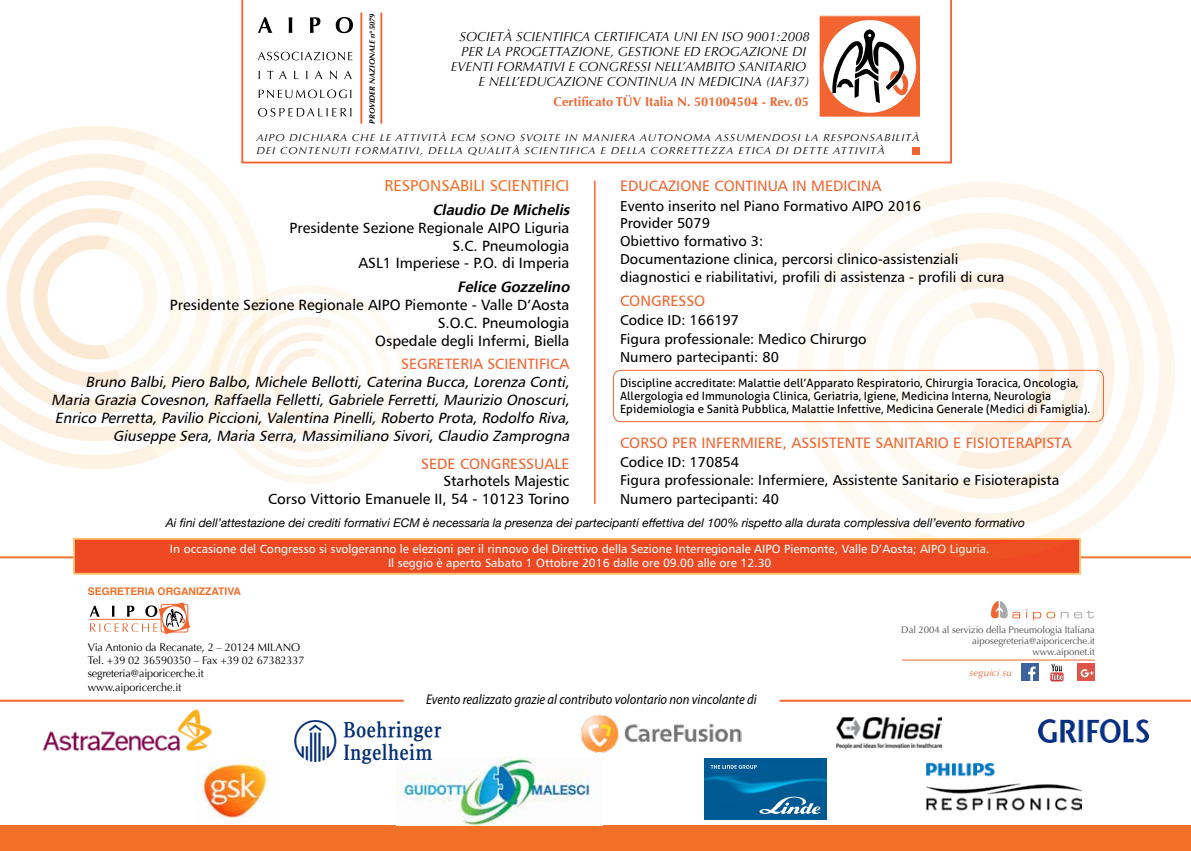
<style>
.page{position:relative;width:1191px;height:851px;background:#fff}
.page>*{position:absolute;margin:0;border:0;box-sizing:border-box;transform-origin:0 0}
.t1{font:44.2px "BI Logo";color:#002d73}
.t2{font:15.8px "Frutiger";color:#f37029}
.t3{font:15.2px "Frutiger";color:#f26531}
.t4{font:italic 14.8px/17.8px "Frutiger";color:#000;text-align:right}
.t5{font:14.8px/17.8px "Frutiger";color:#000;text-align:right}
.t6{font:italic 700 14.8px "Frutiger LT Std";color:#000}
.t7{font:14.4px/17.8px "Frutiger";color:#000}
.t8{font:italic 14px "Myriad Pro";color:#000;scale:.9 1}
.t9{font:italic 13.2px/15px "Optima";color:#000;text-align:right}
.t10{font:700 12.8px "Optima";color:#f26531}
.t11{font:12px/14px "Frutiger";color:#fff;text-align:center}
.t12{font:italic 12px "Helvetica Neue";color:#000}
.t13{font:11.6px/13.2px "Aller";color:#000}
.t14{font:11.2px/13.4px "Optima";letter-spacing:-.01em;color:#000}
.t15{font:700 10.6px "Helvetica";color:#f37029}
.t16{font:italic 10px/13.2px "Optima";letter-spacing:.08em;color:#000;scale:1.09 1}
.t17{font:italic 9.8px "Optima";letter-spacing:.02em;color:#f26531}
.t18{font:9.6px/11px "Optima";letter-spacing:-.01em;color:#4d4d4f;text-align:right}
.t19{font:italic 700 7.8px "Optima";color:#000}
</style>
<div class="page">
<svg style="left:241px;top:0;width:711px;height:164px"></svg>
<hr style="left:360px;top:13px;width:2px;height:111px;background:#f26531">
<hr style="left:380px;top:13px;width:2px;height:111px;background:#f26531">
<div style="left:912px;top:147px;width:8px;height:7px;background:#f26531"></div>
<hr style="left:0;top:699px;width:404px;height:2px;background:#f26531">
<hr style="left:779px;top:699px;width:412px;height:2px;background:#f26531">
<div style="left:0;top:825px;width:1191px;height:25px;background:#f37029"></div>
<svg style="left:90px;top:602px;width:100px;height:32px"></svg>
<svg style="left:1033px;top:611px;width:35px;height:9px"></svg>
<svg style="left:1074px;top:610px;width:19px;height:8px"></svg>
<svg style="left:991px;top:600px;width:29px;height:18px"></svg>
<img style="left:1078px;top:663px;width:16px;height:17px">
<svg style="left:1080px;top:669px;width:13px;height:8px"></svg>
<div style="left:1021px;top:663px;width:17px;height:17px;background:#3e629d"></div>
<svg style="left:1028px;top:666px;width:7px;height:14px"></svg>
<svg style="left:1050px;top:663px;width:13px;height:18px"></svg>
<hr style="left:902px;top:659px;width:192px;height:1px;background:#f26531">
<hr style="left:0;top:556px;width:1191px;height:2px;background:#f37029">
<div style="left:73px;top:537px;width:1008px;height:37px;background:#ef4923;border:2px solid #fdc26b"></div>
<svg style="left:2px;top:126px;width:265px;height:343px"></svg>
<svg style="left:0;top:153px;width:239px;height:288px"></svg>
<svg style="left:0;top:181px;width:212px;height:233px"></svg>
<div style="left:6px;top:208px;width:179px;height:178px;border:14px solid #fcb515;border-radius:50%"></div>
<div style="left:33px;top:235px;width:125px;height:124px;border:14px solid #fcb515;border-radius:50%"></div>
<svg style="left:908px;top:182px;width:266px;height:377px"></svg>
<svg style="left:908px;top:212px;width:236px;height:317px"></svg>
<svg style="left:908px;top:242px;width:206px;height:257px"></svg>
<svg style="left:908px;top:272px;width:176px;height:197px"></svg>
<div style="left:797px;top:182px;width:378px;height:377px;border:16px solid #fcb515;border-radius:50%"></div>
<div style="left:828px;top:212px;width:316px;height:317px;border:16px solid #fcb515;border-radius:50%"></div>
<div style="left:858px;top:242px;width:256px;height:257px;border:16px solid #fcb515;border-radius:50%"></div>
<div style="left:888px;top:272px;width:196px;height:197px;border:16px solid #fcb515;border-radius:50%"></div>
<div style="left:917px;top:302px;width:137px;height:137px;border:16px solid #fcb515;border-radius:50%"></div>
<svg style="left:209px;top:285px;width:141px;height:190px"></svg>
<div style="left:209px;top:285px;width:199px;height:199px;border:8px solid #fcb515;border-radius:50%"></div>
<div style="left:225px;top:301px;width:167px;height:166px;border:8px solid #fcb515;border-radius:50%"></div>
<div style="left:241px;top:317px;width:135px;height:135px;border:8px solid #fcb515;border-radius:50%"></div>
<div style="left:257px;top:332px;width:103px;height:104px;border:8px solid #fcb515;border-radius:50%"></div>
<div style="left:273px;top:348px;width:72px;height:72px;border:8px solid #fcb515;border-radius:50%"></div>
<hr style="left:594px;top:181px;width:1px;height:323px;background:#f26531">
<img style="left:42px;top:709px;width:170px;height:42px">
<img style="left:197px;top:759px;width:72px;height:60px">
<img style="left:836px;top:717px;width:105px;height:31px">
<img style="left:397px;top:757px;width:193px;height:68px">
<img style="left:1038px;top:719px;width:110px;height:23px">
<img style="left:926px;top:762px;width:155px;height:49px">
<img style="left:704px;top:758px;width:122px;height:61px">
<svg style="left:759px;top:796px;width:61px;height:17px"></svg>
<svg style="left:710px;top:764px;width:47px;height:4px"></svg>
<img style="left:570px;top:714px;width:181px;height:49px">
<div style="left:613px;top:370px;width:490px;height:52px;border:1px solid #f26531;border-radius:7px"></div>
<p class="t19" style="left:367px;top:124px;width:112px;rotate:-90deg">PROVIDER NAZIONALE n°5079</p>
<p class="t9" style="left:451px;top:29px;width:360px">SOCIETÀ SCIENTIFICA CERTIFICATA UNI EN ISO 9001:2008<br>PER LA PROGETTAZIONE, GESTIONE ED EROGAZIONE DI EVENTI FORMATIVI E CONGRESSI NELL’AMBITO SANITARIO E NELL’EDUCAZIONE CONTINUA IN MEDICINA (IAF37)</p>
<p class="t10" style="left:553px;top:94px;width:257px">Certificato TÜV Italia N. 501004504 - Rev. 05</p>
<p class="t16" style="left:256px;top:131px;width:610px">AIPO DICHIARA CHE LE ATTIVITÀ ECM SONO SVOLTE IN MANIERA AUTONOMA ASSUMENDOSI LA RESPONSABILITÀ<br>DEI CONTENUTI FORMATIVI, DELLA QUALITÀ SCIENTIFICA E DELLA CORRETTEZZA ETICA DI DETTE ATTIVITÀ</p>
<p class="t2" style="left:384px;top:176px;width:186px">RESPONSABILI SCIENTIFICI</p>
<p class="t6" style="left:432px;top:201px;width:142px">Claudio De Michelis</p>
<p class="t5" style="left:290px;top:218px;width:281px">Presidente Sezione Regionale AIPO Liguria<br>S.C. Pneumologia<br>ASL1 Imperiese - P.O. di Imperia</p>
<p class="t6" style="left:457px;top:278px;width:117px">Felice Gozzelino</p>
<p class="t5" style="left:170px;top:296px;width:401px">Presidente Sezione Regionale AIPO Piemonte - Valle D’Aosta<br>S.O.C. Pneumologia<br>Ospedale degli Infermi, Biella</p>
<p class="t3" style="left:401px;top:354px;width:170px">SEGRETERIA SCIENTIFICA</p>
<p class="t4" style="left:51px;top:373px;width:523px">Bruno Balbi,Piero Balbo,Michele Bellotti,Caterina Bucca,Lorenza Conti, Maria Grazia Covesnon,Raffaella Felletti,Gabriele Ferretti,Maurizio Onoscuri, Enrico Perretta,Pavilio Piccioni,Valentina Pinelli,Roberto Prota,Rodolfo Riva, Giuseppe Sera,Maria Serra,Massimiliano Sivori,Claudio Zamprogna</p>
<p class="t3" style="left:421px;top:453px;width:150px">SEDE CONGRESSUALE</p>
<p class="t5" style="left:268px;top:472px;width:303px">Starhotels Majestic<br>Corso Vittorio Emanuele II, 54 - 10123 Torino</p>
<p class="t3" style="left:620px;top:176px;width:263px">EDUCAZIONE CONTINUA IN MEDICINA</p>
<p class="t7" style="left:620px;top:196px;width:386px">Evento inserito nel Piano Formativo AIPO 2016<br>Provider 5079<br>Obiettivo formativo 3:<br>Documentazione clinica, percorsi clinico-assistenziali diagnostici e riabilitativi, profili di assistenza - profili di cura</p>
<p class="t3" style="left:620px;top:291px;width:87px">CONGRESSO</p>
<p class="t7" style="left:620px;top:310px;width:248px;line-height:18.6px">Codice ID: 166197<br>Figura professionale: Medico Chirurgo<br>Numero partecipanti: 80</p>
<p class="t13" style="left:620px;top:376px;width:471px">Discipline accreditate: Malattie dell’Apparato Respiratorio, Chirurgia Toracica, Oncologia,<br>Allergologia ed Immunologia Clinica, Geriatria, Igiene, Medicina Interna, Neurologia<br>Epidemiologia e Sanità Pubblica, Malattie Infettive, Medicina Generale (Medici di Famiglia).</p>
<p class="t3" style="left:620px;top:433px;width:453px">CORSO PER INFERMIERE, ASSISTENTE SANITARIO E FISIOTERAPISTA</p>
<p class="t7" style="left:620px;top:452px;width:441px;line-height:18.6px">Codice ID: 170854<br>Figura professionale: Infermiere, Assistente Sanitario e Fisioterapista<br>Numero partecipanti: 40</p>
<p class="t12" style="left:166px;top:514px;width:860px">Ai fini dell’attestazione dei crediti formativi ECM è necessaria la presenza dei partecipanti effettiva del 100% rispetto alla durata complessiva dell’evento formativo</p>
<p class="t11" style="left:170px;top:541px;width:821px">In occasione del Congresso si svolgeranno le elezioni per il rinnovo del Direttivo della Sezione Interregionale AIPO Piemonte, Valle D’Aosta; AIPO Liguria.<br>Il seggio è aperto Sabato 1 Ottobre 2016 dalle ore 09.00 alle ore 12.30</p>
<p class="t15" style="left:88px;top:582px;width:155px">SEGRETERIA ORGANIZZATIVA</p>
<p class="t14" style="left:88px;top:640px;width:218px">Via Antonio da Recanate, 2 – 20124 MILANO Tel. +39 02 36590350 – Fax +39 02 67382337 segreteria@aiporicerche.it<br>www.aiporicerche.it</p>
<p class="t8" style="left:426px;top:690px;width:369px">Evento realizzato grazie al contributo volontario non vincolante di</p>
<h1 class="t1" style="left:294px;top:720px;width:149px">abcd</h1>
<p class="t18" style="left:901px;top:624px;width:195px">Dal 2004 al servizio della Pneumologia Italiana aiposegreteria@aiporicerche.it<br>www.aiponet.it</p>
<p class="t17" style="left:969px;top:666px;width:44px">seguici su</p>
</div>
